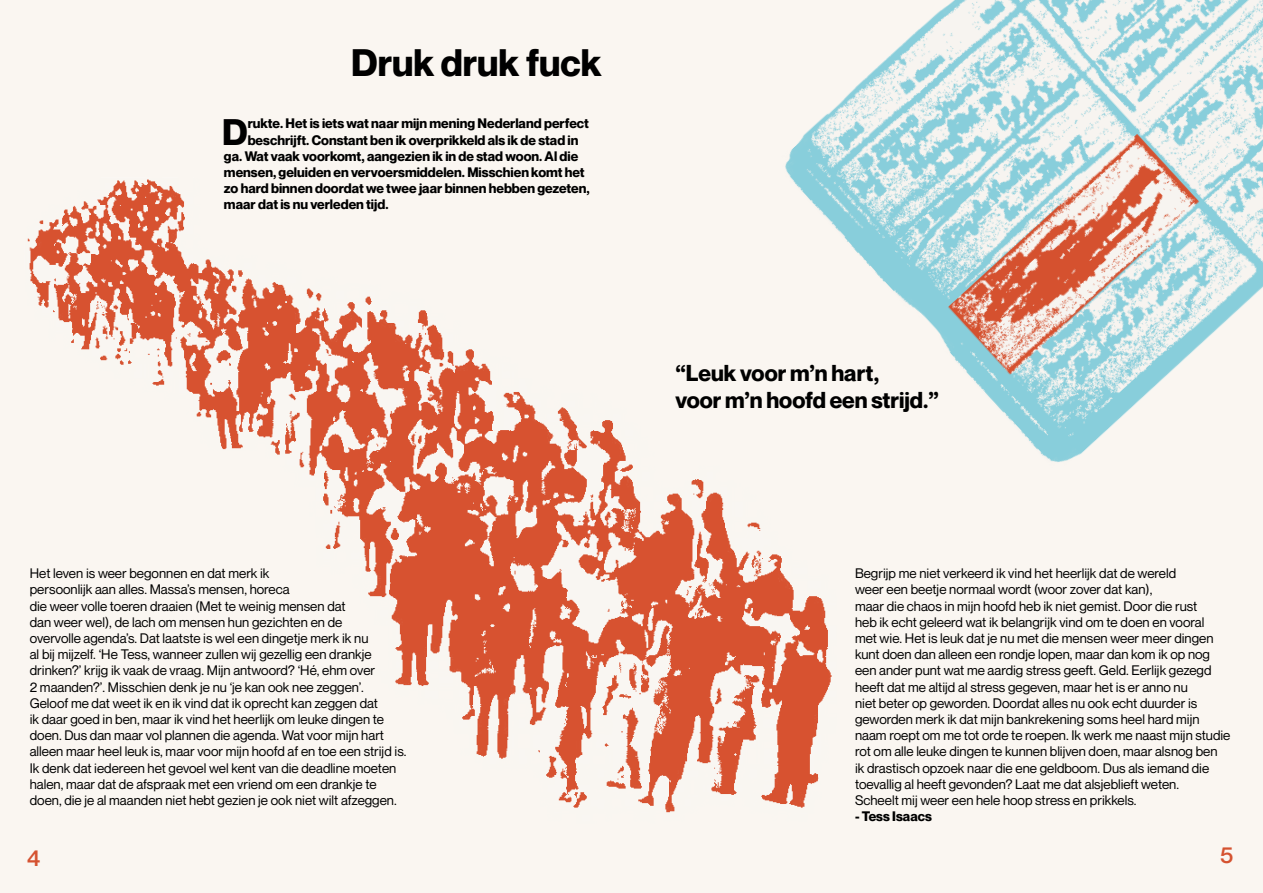
<style>
.page{position:relative;width:1263px;height:893px;background:#faf6f1}
.page>*{position:absolute;margin:0;border:0;box-sizing:border-box;transform-origin:0 0}
.t1{font:700 37.5px "Neue Montreal";color:#000}
.t2{font:700 36.15px "Neue Montreal";color:#000}
.t3{font:700 22.5px/27px "Neue Montreal";color:#000}
.t4{font:500 22.5px "Neue Montreal";color:#d55230}
.t5{font:13.5px/16.2px "Neue Montreal";color:#000}
.t6{font:700 13.5px "Neue Montreal";color:#000}
</style>
<div class="page">
<img style="left:27px;top:179px;width:805px;height:634px">
<img style="left:675px;top:0;width:588px;height:540px">
<h1 class="t1" style="left:351px;top:39px;width:252px">Druk druk fuck</h1>
<h2 class="t2" style="left:222px;top:109px;width:27px">D</h2>
<p class="t6" style="left:248px;top:115px;width:343px">rukte. Het is iets wat naar mijn mening Nederland perfect</p>
<p class="t6" style="left:248px;top:131px;width:332px">beschrijft. Constant ben ik overprikkeld als ik de stad in</p>
<p class="t6" style="left:224px;top:148px;width:356px">ga. Wat vaak voorkomt, aangezien ik in de stad woon. Al die</p>
<p class="t6" style="left:224px;top:164px;width:362px">mensen, geluiden en vervoersmiddelen. Misschien komt het</p>
<p class="t6" style="left:224px;top:180px;width:367px">zo hard binnen doordat we twee jaar binnen hebben gezeten,</p>
<p class="t6" style="left:224px;top:196px;width:166px">maar dat is nu verleden tijd.</p>
<h3 class="t3" style="left:675px;top:360px;width:265px">“Leuk voor m’n hart,<br>voor m’n hoofd een strijd.”</h3>
<p class="t5" style="left:30px;top:565px;width:378px">Het leven is weer begonnen en dat merk ik<br>persoonlijk aan alles. Massa’s mensen, horeca<br>die weer volle toeren draaien (Met te weinig mensen dat<br>dan weer wel), de lach om mensen hun gezichten en de<br>overvolle agenda’s. Dat laatste is wel een dingetje merk ik nu<br>al bij mijzelf. ‘He Tess, wanneer zullen wij gezellig een drankje drinken?’ krijg ik vaak de vraag. Mijn antwoord? ‘Hé, ehm over<br>2 maanden?’. Misschien denk je nu ‘je kan ook nee zeggen’.<br>Geloof me dat weet ik en ik vind dat ik oprecht kan zeggen dat<br>ik daar goed in ben, maar ik vind het heerlijk om leuke dingen te doen. Dus dan maar vol plannen die agenda. Wat voor mijn hart alleen maar heel leuk is, maar voor mijn hoofd af en toe een strijd is.<br>Ik denk dat iedereen het gevoel wel kent van die deadline moeten halen, maar dat de afspraak met een vriend om een drankje te doen, die je al maanden niet hebt gezien je ook niet wilt afzeggen.</p>
<p class="t5" style="left:855px;top:565px;width:377px">Begrijp me niet verkeerd ik vind het heerlijk dat de wereld<br>weer een beetje normaal wordt (woor zover dat kan),<br>maar die chaos in mijn hoofd heb ik niet gemist. Door die rust<br>heb ik echt geleerd wat ik belangrijk vind om te doen en vooral<br>met wie. Het is leuk dat je nu met die mensen weer meer dingen kunt doen dan alleen een rondje lopen, maar dan kom ik op nog een ander punt wat me aardig stress geeft. Geld. Eerlijk gezegd heeft dat me altijd al stress gegeven, maar het is er anno nu<br>niet beter op geworden. Doordat alles nu ook echt duurder is geworden merk ik dat mijn bankrekening soms heel hard mijn naam roept om me tot orde te roepen. Ik werk me naast mijn studie rot om alle leuke dingen te kunnen blijven doen, maar alsnog ben<br>ik drastisch opzoek naar die ene geldboom. Dus als iemand die toevallig al heeft gevonden? Laat me dat alsjeblieft weten.<br>Scheelt mij weer een hele hoop stress en prikkels.</p>
<p class="t6" style="left:855px;top:808px;width:79px">- Tess Isaacs</p>
<h3 class="t4" style="left:27px;top:844px;width:15px">4</h3>
<h3 class="t4" style="left:1220px;top:841px;width:14px">5</h3>
</div>
